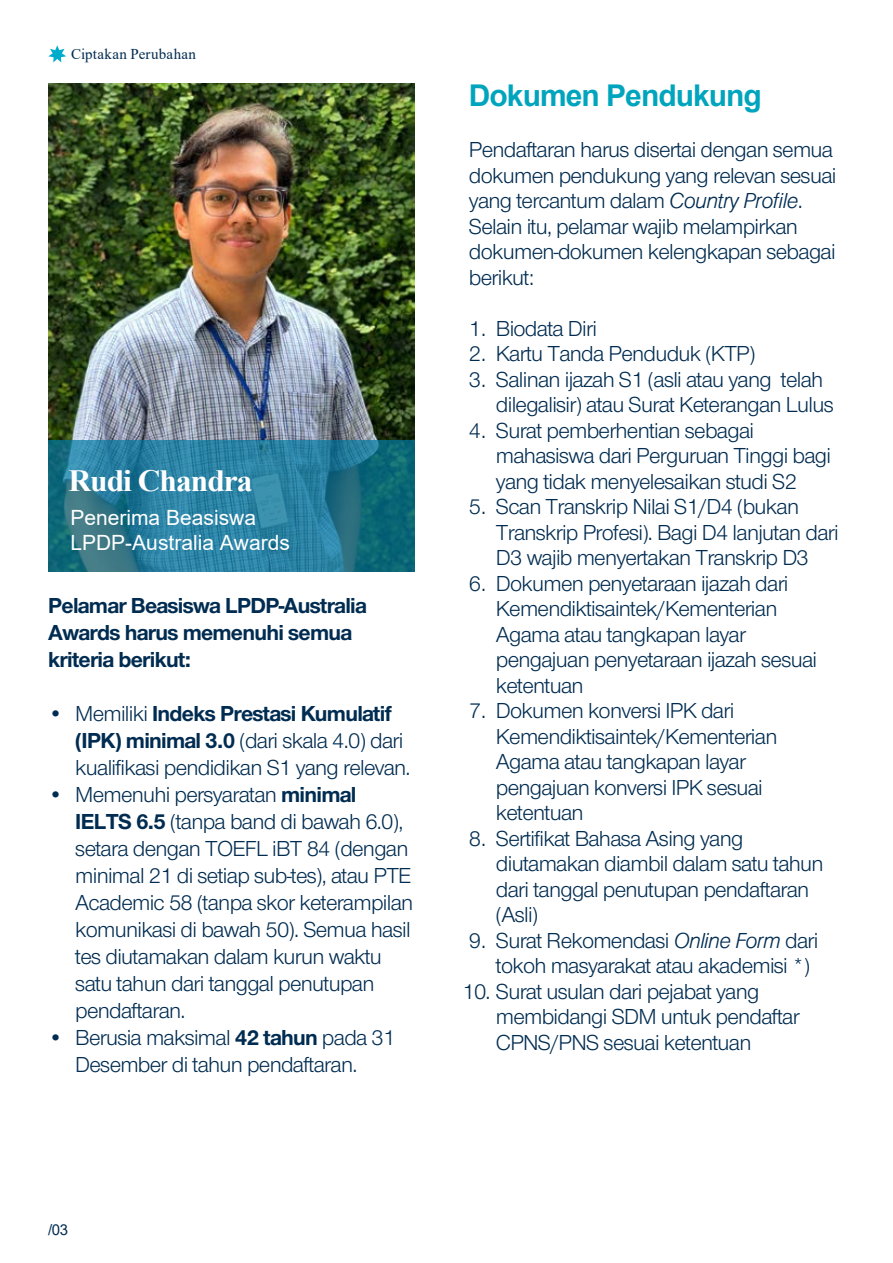
<style>
.page{position:relative;width:893px;height:1263px;background:#fff}
.page>*{position:absolute;margin:0;border:0;box-sizing:border-box;transform-origin:0 0}
.t1{font:700 30.9px "Times New Roman";letter-spacing:-.03em;color:#fff}
.t2{font:700 30px "Arial";letter-spacing:-.03em;color:#00a5bd}
.t3{font:22.5px/25.5px "Nimbus San Nov";letter-spacing:-.03em;color:#002c51}
.t4{font:700 22.5px/27px "Nimbus San Nov";letter-spacing:-.03em;color:#002c51}
.t5{font:21px/25.2px "Arial";color:#fff}
.t6{font:15px "Times New Roman";letter-spacing:.02em;color:#002b51}
.t7{font:15px "Arial";color:#002c51}
.s1{font-weight:700}
.s2{font-family:"Nimbus Sans DOT Ligh Ital"}
</style>
<div class="page">
<img style="left:48px;top:83px;width:366px;height:489px">
<svg style="left:48px;top:45px;width:18px;height:17px"></svg>
<svg style="left:48px;top:440px;width:366px;height:131px;background:#257a94"></svg>
<p class="t6" style="left:71px;top:44px;width:126px">Ciptakan Perubahan</p>
<h1 class="t1" style="left:68px;top:459px;width:186px">Rudi Chandra</h1>
<p class="t5" style="left:70px;top:505px;width:221px">Penerima Beasiswa<br>LPDP-Australia Awards</p>
<p class="t4" style="left:48px;top:592px;width:320px">Pelamar Beasiswa LPDP-Australia<br>Awards harus memenuhi semua kriteria berikut:</p>
<p class="t3" style="left:75px;top:700px;width:337px;line-height:27px;text-indent:-27px">• Memiliki <span class="s1">Indeks Prestasi Kumulatif (IPK) minimal 3.0</span> (dari skala 4.0) dari kualifikasi pendidikan S1 yang relevan.</p>
<p class="t3" style="left:75px;top:781px;width:339px;line-height:27px;text-indent:-27px">• Memenuhi persyaratan <span class="s1">minimal<br>IELTS 6.5</span> (tanpa band di bawah 6.0), setara dengan TOEFL iBT 84 (dengan minimal 21 di setiap sub-tes), atau PTE<br>Academic 58 (tanpa skor keterampilan komunikasi di bawah 50). Semua hasil tes diutamakan dalam kurun waktu satu tahun dari tanggal penutupan pendaftaran.</p>
<p class="t3" style="left:48px;top:1024px;width:349px;line-height:27px;text-align:center">• Berusia maksimal <span class="s1">42 tahun</span> pada 31<br>Desember di tahun pendaftaran.</p>
<h2 class="t2" style="left:469px;top:74px;width:295px">Dokumen Pendukung</h2>
<p class="t3" style="left:469px;top:137px;width:369px">Pendaftaran harus disertai dengan semua dokumen pendukung yang relevan sesuai yang tercantum dalam <span class="s2">Country Profile</span>.<br>Selain itu, pelamar wajib melampirkan dokumen-dokumen kelengkapan sebagai berikut:</p>
<p class="t3" style="left:469px;top:316px;width:130px">1. Biodata Diri</p>
<p class="t3" style="left:469px;top:341px;width:288px">2. Kartu Tanda Penduduk (KTP)</p>
<p class="t3" style="left:496px;top:367px;width:339px;text-indent:-27px">3. Salinan ijazah S1 (asli atau yang telah dilegalisir) atau Surat Keterangan Lulus</p>
<p class="t3" style="left:496px;top:418px;width:337px;text-indent:-27px">4. Surat pemberhentian sebagai mahasiswa dari Perguruan Tinggi bagi yang tidak menyelesaikan studi S2</p>
<p class="t3" style="left:496px;top:494px;width:344px;text-indent:-27px">5. Scan Transkrip Nilai S1/D4 (bukan<br>Transkrip Profesi). Bagi D4 lanjutan dari<br>D3 wajib menyertakan Transkrip D3</p>
<p class="t3" style="left:496px;top:571px;width:323px;text-indent:-27px">6. Dokumen penyetaraan ijazah dari<br>Kemendiktisaintek/Kementerian<br>Agama atau tangkapan layar pengajuan penyetaraan ijazah sesuai ketentuan</p>
<p class="t3" style="left:496px;top:698px;width:283px;text-indent:-27px">7. Dokumen konversi IPK dari<br>Kemendiktisaintek/Kementerian<br>Agama atau tangkapan layar pengajuan konversi IPK sesuai ketentuan</p>
<p class="t3" style="left:496px;top:825px;width:329px;text-indent:-27px">8. Sertifikat Bahasa Asing yang diutamakan diambil dalam satu tahun dari tanggal penutupan pendaftaran (Asli)</p>
<p class="t3" style="left:496px;top:927px;width:324px;text-indent:-27px">9. Surat Rekomendasi <span class="s2">Online Form</span> dari tokoh masyarakat atau akademisi *)</p>
<p class="t3" style="left:496px;top:978px;width:305px;text-indent:-33px">10. Surat usulan dari pejabat yang membidangi SDM untuk pendaftar<br>CPNS/PNS sesuai ketentuan</p>
<p class="t7" style="left:48px;top:1220px;width:21px">/03</p>
</div>
